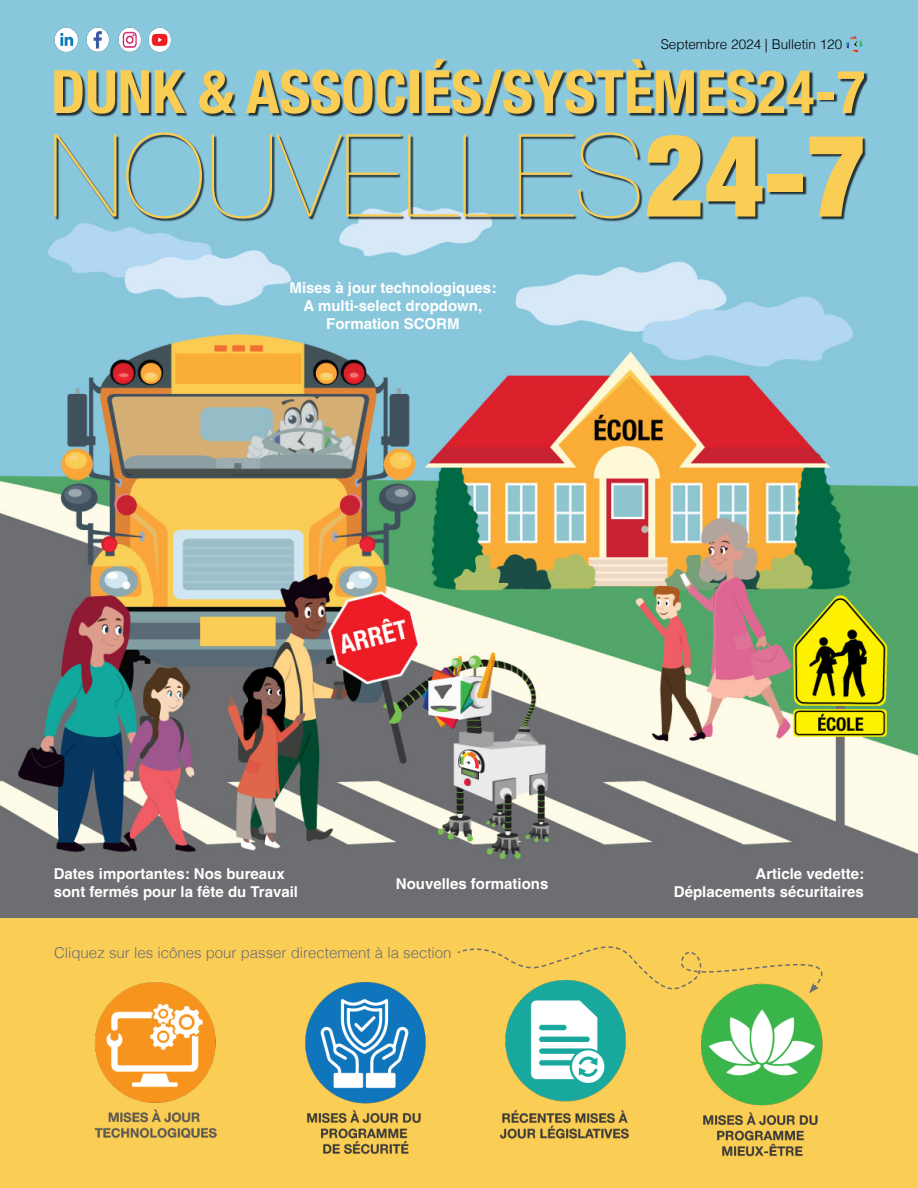
<style>
.page{position:relative;width:918px;height:1188px;background:#fff}
.page>*{position:absolute;margin:0;border:0;box-sizing:border-box;transform-origin:0 0}
.t1{font:200 115.05px "Helvetica Neue";color:#facd55}
.t2{font:700 condensed 59.85px "Helvetica Neue";color:#facd55}
.t3{font:700 15px/18px "Helvetica";color:#fff;text-align:center}
.t4{font:300 15px "Helvetica";color:#6d6e71}
.t5{font:300 13.5px "Helvetica";color:#000}
.s1{font-weight:900;font-stretch:condensed}
</style>
<div class="page">
<img style="left:0;top:0;width:918px;height:918px">
<div style="left:0;top:918px;width:918px;height:270px;background:#facd55"></div>
<img style="left:86px;top:27px;width:25px;height:25px">
<img style="left:117px;top:27px;width:25px;height:25px">
<img style="left:54px;top:27px;width:25px;height:25px">
<img style="left:147px;top:27px;width:26px;height:25px">
<div style="left:55px;top:134px;width:811px;height:88px;background:#000;opacity:.75"></div>
<div style="left:56px;top:60px;width:812px;height:57px;background:#000;opacity:.75"></div>
<img style="left:305px;top:982px;width:121px;height:172px">
<img style="left:499px;top:993px;width:130px;height:146px">
<img style="left:701px;top:993px;width:122px;height:164px">
<svg style="left:846px;top:36px;width:17px;height:17px"></svg>
<svg style="left:457px;top:946px;width:366px;height:47px"></svg>
<img style="left:94px;top:982px;width:123px;height:157px">
<p class="t5" style="left:661px;top:33px;width:183px">Septembre 2024 | Bulletin 120</p>
<h2 class="t2" style="left:51px;top:42px;width:816px">DUNK &amp; ASSOCIÉS/SYSTÈMES24-7</h2>
<h1 class="t1" style="left:48px;top:86px;width:820px">NOUVELLES<span class="s1">24-7</span></h1>
<p class="t3" style="left:290px;top:280px;width:208px">Mises à jour technologiques:<br>A multi-select dropdown,<br>Formation SCORM</p>
<p class="t3" style="left:54px;top:866px;width:246px;text-align:left">Dates importantes: Nos bureaux sont fermés pour la fête du Travail</p>
<p class="t3" style="left:396px;top:876px;width:154px">Nouvelles formations</p>
<p class="t4" style="left:54px;top:940px;width:399px">Cliquez sur les icônes pour passer directement à la section</p>
<p class="t3" style="left:674px;top:866px;width:192px;text-align:right">Article vedette:<br>Déplacements sécuritaires</p>
</div>
